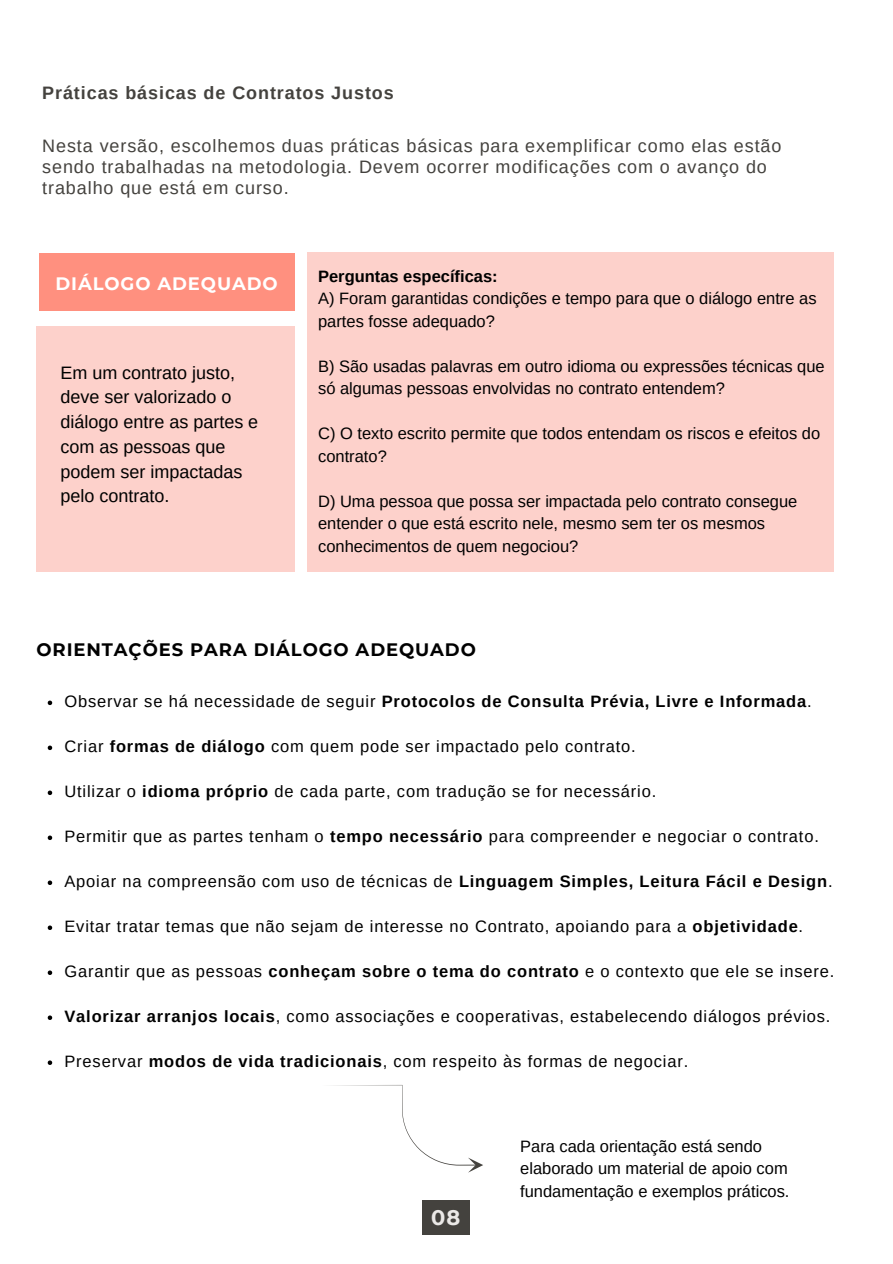
<style>
.page{position:relative;width:893px;height:1264px;background:#fff}
.page>*{position:absolute;margin:0;border:0;box-sizing:border-box;transform-origin:0 0}
.t1{font:700 21px "Montserrat";color:#ebe9e7}
.t2{font:18px/21.3px "Arimo";letter-spacing:.05em;color:#44423e}
.t3{font:18px/24.8px "Arimo";color:#000}
.t4{font:700 18px "Arimo";letter-spacing:.05em;color:#44423e}
.t5{font:700 18px "Montserrat";letter-spacing:.05em;color:#000}
.t6{font:700 18px "Montserrat";letter-spacing:.05em;color:#fff}
.t7{font:16.5px "Arimo";letter-spacing:.05em;color:#000}
.t8{font:16.5px/22.5px "Arimo";color:#000}
.t9{font:700 16.5px "Arimo";letter-spacing:.05em;color:#000}
.t10{font:700 16.5px "Arimo";color:#000}
.s1{font-weight:400}
.s2{font-weight:700}
</style>
<div class="page">
<div style="left:40px;top:253px;width:255px;height:58px;background:#ff907f"></div>
<div style="left:36px;top:326px;width:259px;height:245px;background:#fdd1cb"></div>
<svg style="left:48px;top:700px;width:4px;height:5px"></svg>
<svg style="left:48px;top:745px;width:4px;height:5px"></svg>
<svg style="left:48px;top:790px;width:4px;height:5px"></svg>
<svg style="left:48px;top:835px;width:4px;height:5px"></svg>
<svg style="left:48px;top:880px;width:4px;height:5px"></svg>
<svg style="left:48px;top:925px;width:4px;height:5px"></svg>
<svg style="left:48px;top:970px;width:4px;height:5px"></svg>
<svg style="left:48px;top:1015px;width:4px;height:4px"></svg>
<svg style="left:48px;top:1060px;width:4px;height:4px"></svg>
<div style="left:307px;top:253px;width:527px;height:318px;background:#fdd1cb"></div>
<svg style="left:333px;top:1084px;width:150px;height:88px"></svg>
<div style="left:422px;top:1200px;width:47px;height:34px;background:#44423e"></div>
<p class="t4" style="left:42px;top:82px;width:353px">Práticas básicas de Contratos Justos</p>
<p class="t2" style="left:42px;top:135px;width:740px">Nesta versão, escolhemos duas práticas básicas para exemplificar como elas estão sendo trabalhadas na metodologia. Devem ocorrer modificações com o avanço do trabalho que está em curso.</p>
<p class="t6" style="left:56px;top:272px;width:224px">DIÁLOGO ADEQUADO</p>
<p class="t3" style="left:60px;top:360px;width:199px">Em um contrato justo, deve ser valorizado o diálogo entre as partes e com as pessoas que podem ser impactadas pelo contrato.</p>
<p class="t10" style="left:318px;top:267px;width:181px">Perguntas específicas:</p>
<p class="t8" style="left:318px;top:287px;width:500px">A) Foram garantidas condições e tempo para que o diálogo entre as partes fosse adequado?</p>
<p class="t8" style="left:318px;top:355px;width:508px">B) São usadas palavras em outro idioma ou expressões técnicas que só algumas pessoas envolvidas no contrato entendem?</p>
<p class="t8" style="left:318px;top:422px;width:503px">C) O texto escrito permite que todos entendam os riscos e efeitos do contrato?</p>
<p class="t8" style="left:318px;top:489px;width:480px">D) Uma pessoa que possa ser impactada pelo contrato consegue entender o que está escrito nele, mesmo sem ter os mesmos conhecimentos de quem negociou?</p>
<p class="t5" style="left:36px;top:638px;width:441px">ORIENTAÇÕES PARA DIÁLOGO ADEQUADO</p>
<p class="t9" style="left:64px;top:692px;width:748px"><span class="s1">Observar se há necessidade de seguir</span> Protocolos de Consulta Prévia, Livre e Informada<span class="s1">.</span></p>
<p class="t7" style="left:64px;top:737px;width:572px">Criar <span class="s2">formas de diálogo</span> com quem pode ser impactado pelo contrato.</p>
<p class="t7" style="left:64px;top:782px;width:593px">Utilizar o <span class="s2">idioma próprio</span> de cada parte, com tradução se for necessário.</p>
<p class="t7" style="left:64px;top:827px;width:755px">Permitir que as partes tenham o <span class="s2">tempo necessário</span> para compreender e negociar o contrato.</p>
<p class="t7" style="left:64px;top:872px;width:769px">Apoiar na compreensão com uso de técnicas de <span class="s2">Linguagem Simples, Leitura Fácil e Design</span>.</p>
<p class="t7" style="left:64px;top:917px;width:740px">Evitar tratar temas que não sejam de interesse no Contrato, apoiando para a <span class="s2">objetividade</span>.</p>
<p class="t7" style="left:64px;top:962px;width:771px">Garantir que as pessoas <span class="s2">conheçam sobre o tema do contrato</span> e o contexto que ele se insere.</p>
<p class="t7" style="left:64px;top:1007px;width:767px"><span class="s2">Valorizar arranjos locais</span>, como associações e cooperativas, estabelecendo diálogos prévios.</p>
<p class="t7" style="left:64px;top:1052px;width:625px">Preservar <span class="s2">modos de vida tradicionais</span>, com respeito às formas de negociar.</p>
<p class="t1" style="left:431px;top:1204px;width:31px">08</p>
<p class="t8" style="left:520px;top:1134px;width:271px">Para cada orientação está sendo elaborado um material de apoio com fundamentação e exemplos práticos.</p>
</div>
